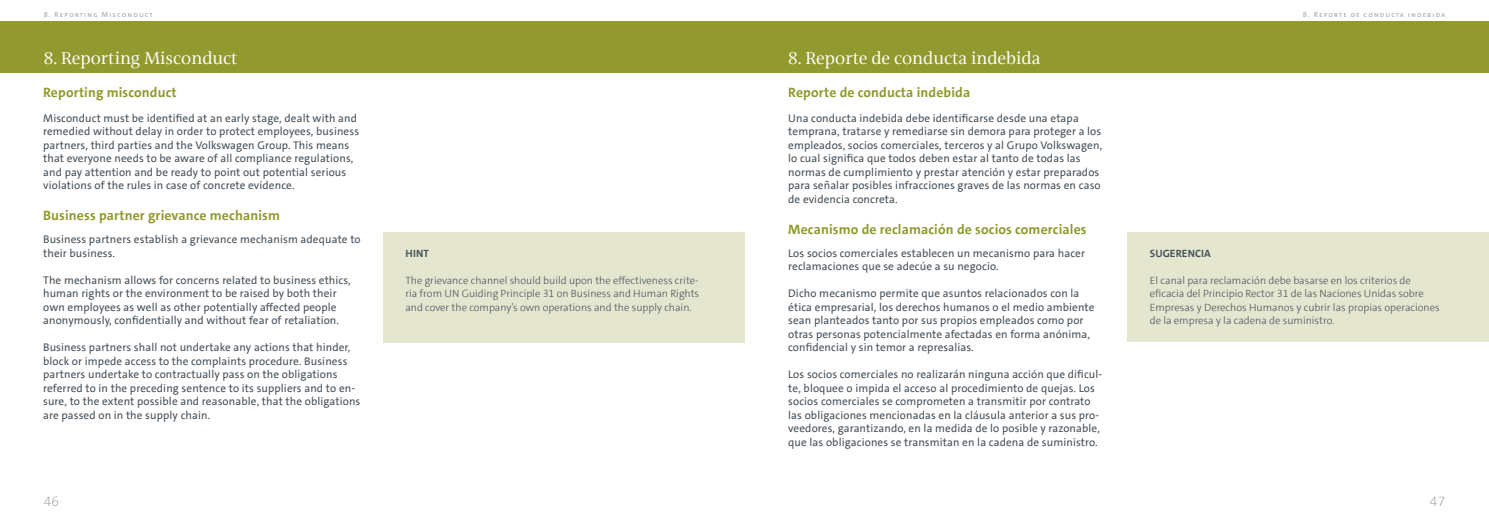
<style>
.page{position:relative;width:1489px;height:525px;background:#fff}
.page>*{position:absolute;margin:0;border:0;box-sizing:border-box;transform-origin:0 0}
.t1{font:17.5px "VWAG The Antiqua";color:#fff}
.t2{font:700 13.75px "VWAG The Sans";letter-spacing:.01em;color:#91992f}
.t3{font:300 13.75px "VWAG The Sans";color:#a7a9ac}
.t4{font:11.25px/13.5px "VWAG The Sans";letter-spacing:.01em;color:#48535b}
.t5{font:300 10.62px/13.5px "VWAG The Sans";color:#48535b;text-align:justify}
.t6{font:700 10.62px "VWAG The Sans";letter-spacing:.01em;color:#48535b}
.t7{font:7.5px "VWAG The Sans";letter-spacing:.15em;color:#a7a9ac}
</style>
<div class="page">
<div style="left:0;top:22px;width:1488px;height:51px;background:#91992f"></div>
<div style="left:383px;top:232px;width:361px;height:110px;background:#e5e6cf"></div>
<div style="left:1127px;top:232px;width:361px;height:110px;background:#e5e6cf"></div>
<p class="t7" style="left:44px;top:10px;width:110px">8. Reporting Misconduct</p>
<p class="t7" style="left:1302px;top:10px;width:144px">8. Reporte de conducta indebida</p>
<h1 class="t1" style="left:44px;top:50px;width:195px">8. Reporting Misconduct</h1>
<p class="t2" style="left:43px;top:86px;width:135px">Reporting misconduct</p>
<p class="t4" style="left:43px;top:111px;width:317px">Misconduct must be identified at an early stage, dealt with and remedied without delay in order to protect employees, business partners, third parties and the Volkswagen Group. This means that everyone needs to be aware of all compliance regulations, and pay attention and be ready to point out potential serious violations of the rules in case of concrete evidence.</p>
<p class="t2" style="left:43px;top:209px;width:238px">Business partner grievance mechanism</p>
<p class="t4" style="left:43px;top:233px;width:319px">Business partners establish a grievance mechanism adequate to their business.</p>
<p class="t4" style="left:43px;top:273px;width:309px">The mechanism allows for concerns related to business ethics, human rights or the environment to be raised by both their own employees as well as other potentially affected people anonymously, confidentially and without fear of retaliation.</p>
<p class="t4" style="left:43px;top:341px;width:319px">Business partners shall not undertake any actions that hinder, block or impede access to the complaints procedure. Business partners undertake to contractually pass on the obligations referred to in the preceding sentence to its suppliers and to en&shy;sure, to the extent possible and reasonable, that the obligations are passed on in the supply chain.</p>
<p class="t6" style="left:405px;top:248px;width:25px">HINT</p>
<p class="t5" style="left:405px;top:273px;width:295px">The grievance channel should build upon the effectiveness crite&shy;ria from UN Guiding Principle 31 on Business and Human Rights and cover the company’s own operations and the supply chain.</p>
<h1 class="t1" style="left:788px;top:50px;width:254px">8. Reporte de conducta indebida</h1>
<p class="t2" style="left:788px;top:84px;width:183px">Reporte de conducta indebida</p>
<p class="t4" style="left:788px;top:111px;width:315px">Una conducta indebida debe identificarse desde una etapa temprana, tratarse y remediarse sin demora para proteger a los empleados, socios comerciales, terceros y al Grupo Volkswagen, lo cual significa que todos deben estar al tanto de todas las normas de cumplimiento y prestar atención y estar preparados para señalar posibles infracciones graves de las normas en caso de evidencia concreta.</p>
<p class="t2" style="left:788px;top:223px;width:300px">Mecanismo de reclamación de socios comerciales</p>
<p class="t4" style="left:788px;top:246px;width:298px">Los socios comerciales establecen un mecanismo para hacer reclamaciones que se adecúe a su negocio.</p>
<p class="t4" style="left:788px;top:287px;width:308px">Dicho mecanismo permite que asuntos relacionados con la ética empresarial, los derechos humanos o el medio ambiente sean planteados tanto por sus propios empleados como por otras personas potencialmente afectadas en forma anónima, confidencial y sin temor a represalias.</p>
<p class="t4" style="left:788px;top:368px;width:315px">Los socios comerciales no realizarán ninguna acción que dificul&shy;te, bloquee o impida el acceso al procedimiento de quejas. Los socios comerciales se comprometen a transmitir por contrato las obligaciones mencionadas en la cláusula anterior a sus pro&shy;veedores, garantizando, en la medida de lo posible y razonable, que las obligaciones se transmitan en la cadena de suministro.</p>
<p class="t6" style="left:1149px;top:248px;width:62px">SUGERENCIA</p>
<p class="t5" style="left:1149px;top:274px;width:291px;text-align:left">El canal para reclamación debe basarse en los criterios de eficacia del Principio Rector 31 de las Naciones Unidas sobre Empresas y Derechos Humanos y cubrir las propias operaciones de la empresa y la cadena de suministro.</p>
<p class="t3" style="left:44px;top:495px;width:17px">46</p>
<p class="t3" style="left:1429px;top:495px;width:17px">47</p>
</div>
